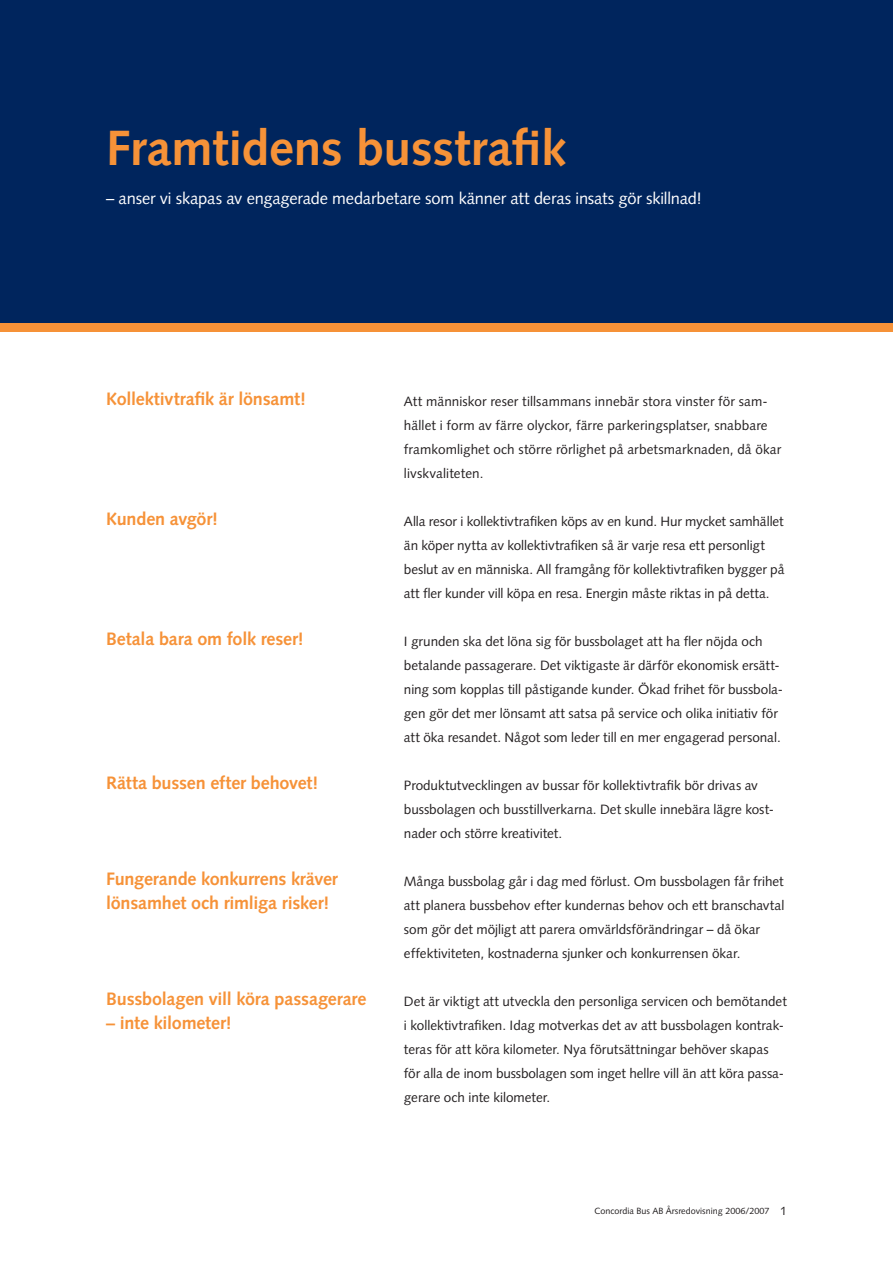
<style>
.page{position:relative;width:893px;height:1263px;background:#fff}
.page>*{position:absolute;margin:0;border:0;box-sizing:border-box;transform-origin:0 0}
.t1{font:700 49.5px "Syntax LT Std";color:#f69238}
.t2{font:700 18px/24px "Syntax LT Std";letter-spacing:-.01em;color:#f69238}
.t3{font:16.5px "Syntax LT Std";letter-spacing:-.01em;color:#fff}
.t4{font:13.5px/24px "Syntax LT Std";letter-spacing:-.005em;color:#231f20}
.t5{font:9px "Syntax LT Std";color:#231f20}
.s1{font-size:12px}
</style>
<div class="page">
<div style="left:0;top:0;width:892px;height:327px;background:#00255d"></div>
<div style="left:0;top:323px;width:892px;height:9px;background:#f69238"></div>
<p class="t1" style="left:106px;top:128px;width:461px">Framtidens busstrafik</p>
<p class="t3" style="left:106px;top:191px;width:597px">– anser vi skapas av engagerade medarbetare som känner att deras insats gör skillnad!</p>
<p class="t2" style="left:106px;top:388px;width:201px">Kollektivtrafik är lönsamt!</p>
<p class="t2" style="left:106px;top:508px;width:113px">Kunden avgör!</p>
<p class="t2" style="left:106px;top:628px;width:199px">Betala bara om folk reser!</p>
<p class="t2" style="left:106px;top:772px;width:214px">Rätta bussen efter behovet!</p>
<p class="t2" style="left:106px;top:868px;width:233px">Fungerande konkurrens kräver lönsamhet och rimliga risker!</p>
<p class="t2" style="left:106px;top:988px;width:262px">Bussbolagen vill köra passagerare</p>
<p class="t2" style="left:106px;top:1012px;width:127px">– inte kilometer!</p>
<p class="t4" style="left:404px;top:390px;width:379px">Att människor reser tillsammans innebär stora vinster för sam&shy;hället i form av färre olyckor, färre parkeringsplatser, snabbare framkomlighet och större rörlighet på arbetsmarknaden, då ökar livskvaliteten.</p>
<p class="t4" style="left:404px;top:510px;width:382px">Alla resor i kollektivtrafiken köps av en kund. Hur mycket samhället än köper nytta av kollektivtrafiken så är varje resa ett personligt beslut av en människa. All framgång för kollektivtrafiken bygger på att fler kunder vill köpa en resa. Energin måste riktas in på detta.</p>
<p class="t4" style="left:404px;top:630px;width:380px">I grunden ska det löna sig för bussbolaget att ha fler nöjda och betalande passagerare. Det viktigaste är därför ekonomisk ersätt&shy;ning som kopplas till påstigande kunder. Ökad frihet för bussbola&shy;gen gör det mer lönsamt att satsa på service och olika initiativ för att öka resandet. Något som leder till en mer engagerad personal.</p>
<p class="t4" style="left:404px;top:774px;width:371px">Produktutvecklingen av bussar för kollektivtrafik bör drivas av bussbolagen och busstillverkarna. Det skulle innebära lägre kost&shy;nader och större kreativitet.</p>
<p class="t4" style="left:404px;top:870px;width:382px">Många bussbolag går i dag med förlust. Om bussbolagen får frihet att planera bussbehov efter kundernas behov och ett branschavtal som gör det möjligt att parera omvärldsförändringar – då ökar effektiviteten, kostnaderna sjunker och konkurrensen ökar.</p>
<p class="t4" style="left:404px;top:990px;width:384px">Det är viktigt att utveckla den personliga servicen och bemötandet i kollektivtrafiken. Idag motverkas det av att bussbolagen kontrak&shy;teras för att köra kilometer. Nya förutsättningar behöver skapas för alla de inom bussbolagen som inget hellre vill än att köra passa&shy;gerare och inte kilometer.</p>
<p class="t5" style="left:594px;top:1208px;width:194px">Concordia Bus AB Årsredovisning 2006/2007 <span class="s1">1</span></p>
</div>
